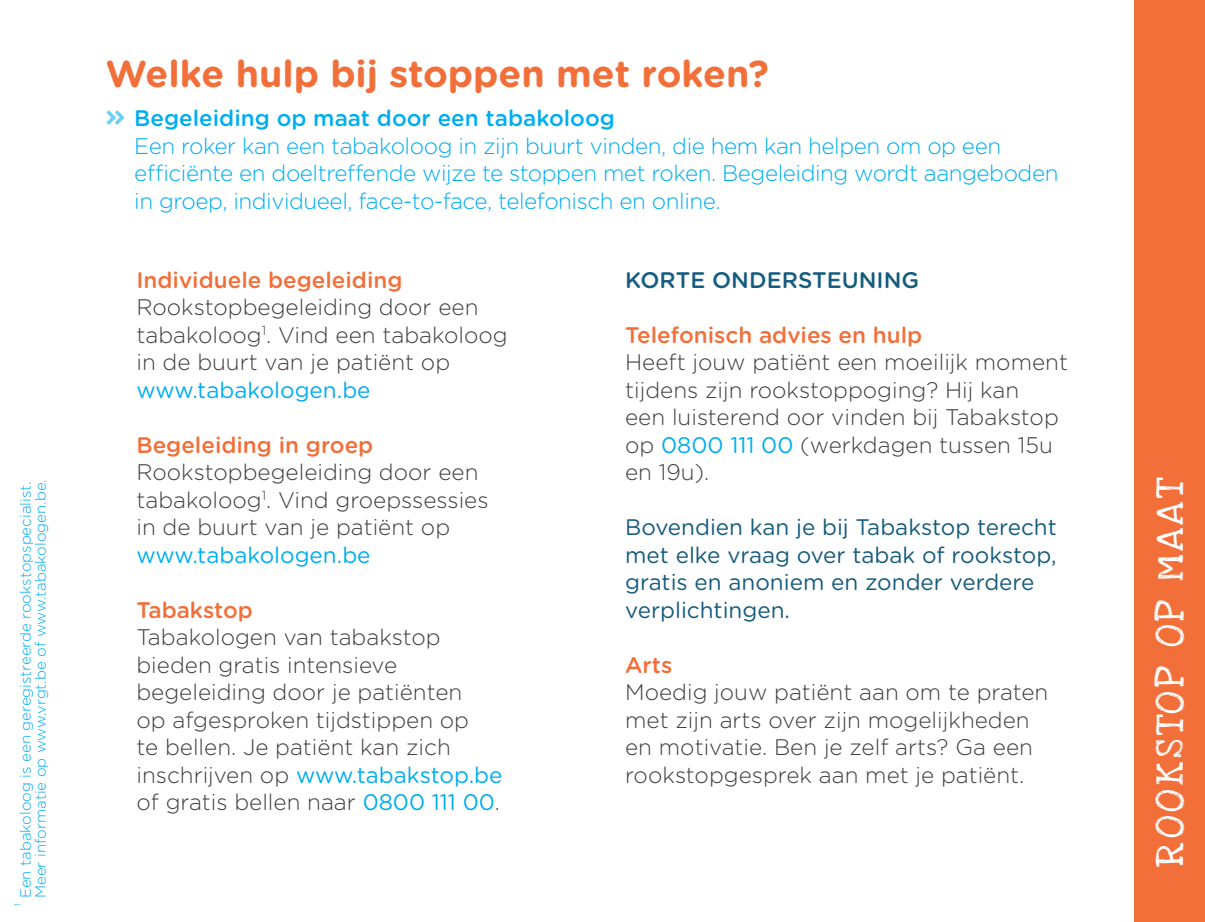
<style>
.page{position:relative;width:1205px;height:922px;background:#fff}
.page>*{position:absolute;margin:0;border:0;box-sizing:border-box;transform-origin:0 0}
.t1{font:40px "Love Ya Like A Sister";letter-spacing:.1em;color:#fff}
.t2{font:700 37.5px "Gotham Rounded";color:#f26f39}
.t3{font:300 22.5px/27.5px "Gotham Rounded";color:#3e3e3f}
.t4{font:300 22.5px/27.5px "Gotham Rounded";letter-spacing:-.02em;color:#00aeef}
.t5{font:22.5px/27.5px "Gotham Rounded";color:#165c7e}
.t6{font:500 22.5px "Gotham Rounded";color:#f26f39}
.t7{font:22.5px "Gotham Rounded";color:#00aeef}
.t8{font:500 22.5px "Gotham Rounded";color:#00aeef}
.t9{font:500 22.5px "Gotham Rounded";color:#165c7e}
.t10{font:300 15px "Gotham Rounded";color:#00aeef}
.t11{font:300 8.75px "Gotham Rounded";color:#00aeef}
.s1{font-weight:400;color:#00aeef}
</style>
<div class="page">
<div style="left:1134px;top:0;width:71px;height:921px;background:#f26f39"></div>
<p class="t10" style="left:15px;top:898px;width:418px;rotate:-90deg">Een tabakoloog is een geregistreerde rookstopspecialist.</p>
<p class="t10" style="left:30px;top:897px;width:420px;rotate:-90deg">Meer informatie op www.vrgt.be of www.tabakologen.be.</p>
<p class="t11" style="left:12px;top:905px;width:4px;rotate:-90deg">1</p>
<p class="t2" style="left:106px;top:46px;width:664px">Welke hulp bij stoppen met roken?</p>
<p class="t8" style="left:134px;top:102px;width:482px">Begeleiding op maat door een tabakoloog</p>
<p class="t4" style="left:134px;top:131px;width:868px">Een roker kan een tabakoloog in zijn buurt vinden, die hem kan helpen om op een</p>
<p class="t4" style="left:134px;top:158px;width:925px">efficiënte en doeltreffende wijze te stoppen met roken. Begeleiding wordt aangeboden in groep, individueel, face-to-face, telefonisch en online.</p>
<p class="t6" style="left:136px;top:263px;width:268px">Individuele begeleiding</p>
<p class="t3" style="left:136px;top:292px;width:373px">Rookstopbegeleiding door een tabakoloog<sup>1</sup>. Vind een tabakoloog in de buurt van je patiënt op</p>
<p class="t7" style="left:136px;top:374px;width:236px">www.tabakologen.be</p>
<p class="t6" style="left:136px;top:428px;width:238px">Begeleiding in groep</p>
<p class="t3" style="left:136px;top:457px;width:354px">Rookstopbegeleiding door een tabakoloog<sup>1</sup>. Vind groepssessies in de buurt van je patiënt op</p>
<p class="t7" style="left:136px;top:539px;width:236px">www.tabakologen.be</p>
<p class="t6" style="left:136px;top:593px;width:118px">Tabakstop</p>
<p class="t3" style="left:136px;top:622px;width:367px">Tabakologen van tabakstop bieden gratis intensieve begeleiding door je patiënten<br>op afgesproken tijdstippen op<br>te bellen. Je patiënt kan zich inschrijven op <span class="s1">www.tabakstop.be </span>of gratis bellen naar <span class="s1">0800 111 00</span>.</p>
<p class="t9" style="left:625px;top:263px;width:295px">KORTE ONDERSTEUNING</p>
<p class="t6" style="left:625px;top:318px;width:299px">Telefonisch advies en hulp</p>
<p class="t3" style="left:625px;top:347px;width:444px">Heeft jouw patiënt een moeilijk moment tijdens zijn rookstoppoging? Hij kan</p>
<p class="t3" style="left:625px;top:402px;width:435px">een luisterend oor vinden bij Tabakstop op <span class="s1">0800 111 00</span> (werkdagen tussen 15u en 19u).</p>
<p class="t5" style="left:625px;top:512px;width:433px">Bovendien kan je bij Tabakstop terecht met elke vraag over tabak of rookstop, gratis en anoniem en zonder verdere verplichtingen.</p>
<p class="t6" style="left:625px;top:648px;width:49px">Arts</p>
<p class="t3" style="left:625px;top:677px;width:425px">Moedig jouw patiënt aan om te praten met zijn arts over zijn mogelijkheden en motivatie. Ben je zelf arts? Ga een rookstopgesprek aan met je patiënt.</p>
<p class="t1" style="left:1146px;top:866px;width:390px;rotate:-90deg">ROOKSTOP OP MAAT</p>
</div>
